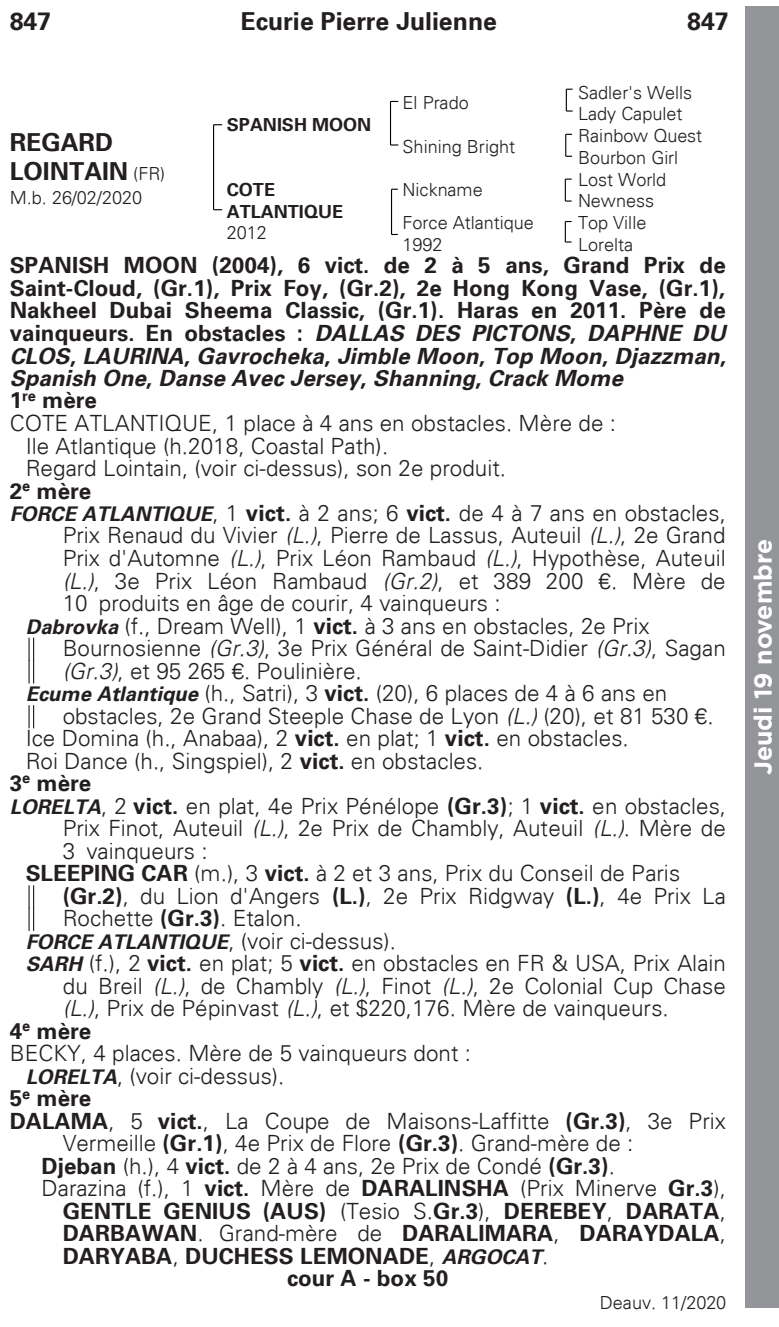
<style>
.page{position:relative;width:779px;height:1327px;background:#fff}
.page>*{position:absolute;margin:0;border:0;box-sizing:border-box;transform-origin:0 0}
.t1{font:700 24.75px/29.5px "Univers 65";color:#231f20}
.t2{font:700 24.75px "Gotham";color:#fff}
.t3{font:300 22.5px/22.5px "Univers 45";color:#231f20}
.t4{font:700 22.5px/22.5px "Univers 65";color:#231f20}
.t5{font:300 18px/21.6px "Univers 45";letter-spacing:-.005em;color:#231f20}
.t6{font:700 18px/21.4px "Univers 65";color:#231f20}
.s1{font-family:"Univers 45";font-weight:300;font-size:18px}
.s2{font-style:italic}
.s3{font-family:"Univers 65";font-weight:700;font-style:italic;font-size:20.25px}
.s4{font-family:"Univers 65";font-weight:700}
.s5{font-family:"Univers 45";font-weight:300}
.s6{font-style:italic;font-size:20.25px}
</style>
<div class="page">
<div style="left:745px;top:6px;width:33px;height:1301px;background:#939598"></div>
<svg style="left:29px;top:638px;width:5px;height:45px"></svg>
<svg style="left:29px;top:705px;width:5px;height:23px"></svg>
<svg style="left:29px;top:886px;width:5px;height:44px"></svg>
<hr style="left:213px;top:125px;width:1px;height:85px;background:#000">
<svg style="left:390px;top:144px;width:8px;height:2px"></svg>
<hr style="left:390px;top:101px;width:1px;height:44px;background:#000">
<hr style="left:391px;top:189px;width:1px;height:45px;background:#000">
<svg style="left:564px;top:221px;width:7px;height:22px"></svg>
<svg style="left:565px;top:134px;width:6px;height:23px"></svg>
<svg style="left:564px;top:178px;width:7px;height:24px"></svg>
<svg style="left:565px;top:89px;width:7px;height:23px"></svg>
<p class="t1" style="left:10px;top:9px;width:43px">847</p>
<p class="t1" style="left:240px;top:9px;width:258px">Ecurie Pierre Julienne</p>
<p class="t1" style="left:686px;top:9px;width:43px">847</p>
<p class="t5" style="left:402px;top:94px;width:68px">El Prado</p>
<p class="t5" style="left:577px;top:83px;width:115px">Sadler's Wells<br>Lady Capulet</p>
<p class="t5" style="left:402px;top:138px;width:114px">Shining Bright</p>
<p class="t5" style="left:577px;top:127px;width:126px">Rainbow Quest<br>Bourbon Girl</p>
<p class="t6" style="left:227px;top:116px;width:146px">SPANISH MOON</p>
<p class="t1" style="left:10px;top:130px;width:157px">REGARD<br>LOINTAIN <span class="s1">(FR)</span></p>
<p class="t5" style="left:10px;top:189px;width:134px">M.b. 26/02/2020</p>
<p class="t5" style="left:402px;top:181px;width:82px">Nickname</p>
<p class="t5" style="left:577px;top:170px;width:90px">Lost World<br>Newness</p>
<p class="t5" style="left:402px;top:214px;width:133px">Force Atlantique<br>1992</p>
<p class="t5" style="left:577px;top:214px;width:70px">Top Ville<br>Lorelta</p>
<p class="t4" style="left:10px;top:256px;width:717px">SPANISH MOON (2004), 6 vict. de 2 à 5 ans, Grand Prix de Saint-Cloud, (Gr.1), Prix Foy, (Gr.2), 2e Hong Kong Vase, (Gr.1), Nakheel Dubai Sheema Classic, (Gr.1). Haras en 2011. Père de vainqueurs. En obstacles : <span class="s2">DALLAS DES PICTONS</span>, <span class="s2">DAPHNE DU CLOS</span>, <span class="s2">LAURINA</span>, <span class="s2">Gavrocheka</span>, <span class="s2">Jimble Moon</span>, <span class="s2">Top Moon</span>, <span class="s2">Djazzman</span>, <span class="s2">Spanish One</span>, <span class="s2">Danse Avec Jersey</span>, <span class="s2">Shanning</span>, <span class="s2">Crack Mome<br></span>1<sup>re</sup> mère</p>
<p class="t3" style="left:26px;top:414px;width:591px;text-indent:-16px">COTE ATLANTIQUE, 1 place à 4 ans en obstacles. Mère de :<br>Ile Atlantique (h.2018, Coastal Path).<br>Regard Lointain, (voir ci-dessus), son 2e produit.</p>
<p class="t4" style="left:10px;top:482px;width:83px">2<sup>e</sup> mère</p>
<p class="t3" style="left:10px;top:504px;width:717px"><span class="s3">FORCE ATLANTIQUE</span>, 1 <span class="s4">vict.</span> à 2 ans; 6 <span class="s4">vict.</span> de 4 à 7 ans en obstacles,</p>
<p class="t3" style="left:63px;top:526px;width:664px">Prix Renaud du Vivier <span class="s2">(L.)</span>, Pierre de Lassus, Auteuil <span class="s2">(L.)</span>, 2e Grand</p>
<p class="t3" style="left:63px;top:549px;width:664px">Prix d'Automne <span class="s2">(L.)</span>, Prix Léon Rambaud <span class="s2">(L.)</span>, Hypothèse, Auteuil</p>
<p class="t3" style="left:63px;top:572px;width:664px"><span class="s2">(L.)</span>, 3e Prix Léon Rambaud <span class="s2">(Gr.2)</span>, et 389 200 €. Mère de</p>
<p class="t3" style="left:63px;top:594px;width:439px">10 produits en âge de courir, 4 vainqueurs :</p>
<p class="t3" style="left:26px;top:617px;width:625px"><span class="s3">Dabrovka</span> (f., Dream Well), 1 <span class="s4">vict.</span> à 3 ans en obstacles, 2e Prix</p>
<p class="t3" style="left:63px;top:639px;width:664px">Bournosienne <span class="s2">(Gr.3)</span>, 3e Prix Général de Saint-Didier <span class="s2">(Gr.3)</span>, Sagan</p>
<p class="t3" style="left:63px;top:661px;width:300px"><span class="s2">(Gr.3)</span>, et 95 265 €. Poulinière.</p>
<p class="t3" style="left:26px;top:684px;width:643px"><span class="s3">Ecume Atlantique</span> (h., Satri), 3 <span class="s4">vict.</span> (20), 6 places de 4 à 6 ans en</p>
<p class="t3" style="left:63px;top:707px;width:652px">obstacles, 2e Grand Steeple Chase de Lyon <span class="s2">(L.)</span> (20), et 81 530 €.</p>
<p class="t3" style="left:26px;top:729px;width:604px">Ice Domina (h., Anabaa), 2 <span class="s4">vict.</span> en plat; 1 <span class="s4">vict.</span> en obstacles.</p>
<p class="t3" style="left:26px;top:752px;width:459px">Roi Dance (h., Singspiel), 2 <span class="s4">vict.</span> en obstacles.</p>
<p class="t4" style="left:10px;top:774px;width:83px">3<sup>e</sup> mère</p>
<p class="t3" style="left:10px;top:797px;width:717px"><span class="s3">LORELTA</span>, 2 <span class="s4">vict.</span> en plat, 4e Prix Pénélope <span class="s4">(Gr.3)</span>; 1 <span class="s4">vict.</span> en obstacles,</p>
<p class="t3" style="left:63px;top:819px;width:664px">Prix Finot, Auteuil <span class="s2">(L.)</span>, 2e Prix de Chambly, Auteuil <span class="s2">(L.)</span>. Mère de</p>
<p class="t3" style="left:63px;top:842px;width:146px">3 vainqueurs :</p>
<p class="t3" style="left:26px;top:864px;width:655px"><span class="s4">SLEEPING CAR</span> (m.), 3 <span class="s4">vict.</span> à 2 et 3 ans, Prix du Conseil de Paris</p>
<p class="t3" style="left:63px;top:887px;width:664px"><span class="s4">(Gr.2)</span>, du Lion d'Angers <span class="s4">(L.)</span>, 2e Prix Ridgway <span class="s4">(L.)</span>, 4e Prix La</p>
<p class="t3" style="left:63px;top:909px;width:240px">Rochette <span class="s4">(Gr.3)</span>. Etalon.</p>
<p class="t3" style="left:26px;top:932px;width:371px"><span class="s3">FORCE ATLANTIQUE</span>, (voir ci-dessus).</p>
<p class="t3" style="left:26px;top:954px;width:701px"><span class="s3">SARH</span> (f.), 2 <span class="s4">vict.</span> en plat; 5 <span class="s4">vict.</span> en obstacles en FR &amp; USA, Prix Alain</p>
<p class="t3" style="left:63px;top:977px;width:664px">du Breil <span class="s2">(L.)</span>, de Chambly <span class="s2">(L.)</span>, Finot <span class="s2">(L.)</span>, 2e Colonial Cup Chase</p>
<p class="t3" style="left:63px;top:999px;width:606px"><span class="s2">(L.)</span>, Prix de Pépinvast <span class="s2">(L.)</span>, et $220,176. Mère de vainqueurs.</p>
<p class="t4" style="left:10px;top:1022px;width:83px">4<sup>e</sup> mère</p>
<p class="t3" style="left:26px;top:1044px;width:446px;text-indent:-16px">BECKY, 4 places. Mère de 5 vainqueurs dont :<br><span class="s3">LORELTA</span>, (voir ci-dessus).</p>
<p class="t4" style="left:10px;top:1089px;width:83px">5<sup>e</sup> mère</p>
<p class="t3" style="left:10px;top:1112px;width:717px"><span class="s4">DALAMA</span>, 5 <span class="s4">vict.</span>, La Coupe de Maisons-Laffitte <span class="s4">(Gr.3)</span>, 3e Prix</p>
<p class="t3" style="left:63px;top:1134px;width:572px">Vermeille <span class="s4">(Gr.1)</span>, 4e Prix de Flore <span class="s4">(Gr.3)</span>. Grand-mère de :</p>
<p class="t3" style="left:42px;top:1157px;width:574px"><span class="s4">Djeban</span> (h.), 4 <span class="s4">vict.</span> de 2 à 4 ans, 2e Prix de Condé <span class="s4">(Gr.3)</span>.</p>
<p class="t3" style="left:42px;top:1179px;width:685px">Darazina (f.), 1 <span class="s4">vict.</span> Mère de <span class="s4">DARALINSHA</span> (Prix Minerve <span class="s4">Gr.3</span>),</p>
<p class="t4" style="left:63px;top:1202px;width:664px">GENTLE GENIUS (AUS) <span class="s5">(Tesio S.</span>Gr.3<span class="s5">),</span> DEREBEY<span class="s5">,</span> DARATA<span class="s5">,</span></p>
<p class="t4" style="left:63px;top:1224px;width:664px">DARBAWAN<span class="s5">. Grand-mère de</span> DARALIMARA<span class="s5">,</span> DARAYDALA<span class="s5">,</span></p>
<p class="t4" style="left:63px;top:1247px;width:487px">DARYABA<span class="s5">,</span> DUCHESS LEMONADE<span class="s5">,</span> <span class="s6">ARGOCAT</span><span class="s5">.</span></p>
<p class="t4" style="left:287px;top:1269px;width:162px">cour A - box 50</p>
<p class="t5" style="left:599px;top:1293px;width:128px">Deauv. 11/2020</p>
<p class="t6" style="left:227px;top:181px;width:118px">COTE<br>ATLANTIQUE</p>
<p class="t5" style="left:227px;top:224px;width:42px">2012</p>
<p class="t2" style="left:753px;top:775px;width:238px;rotate:-90deg">Jeudi 19 novembre</p>
</div>
